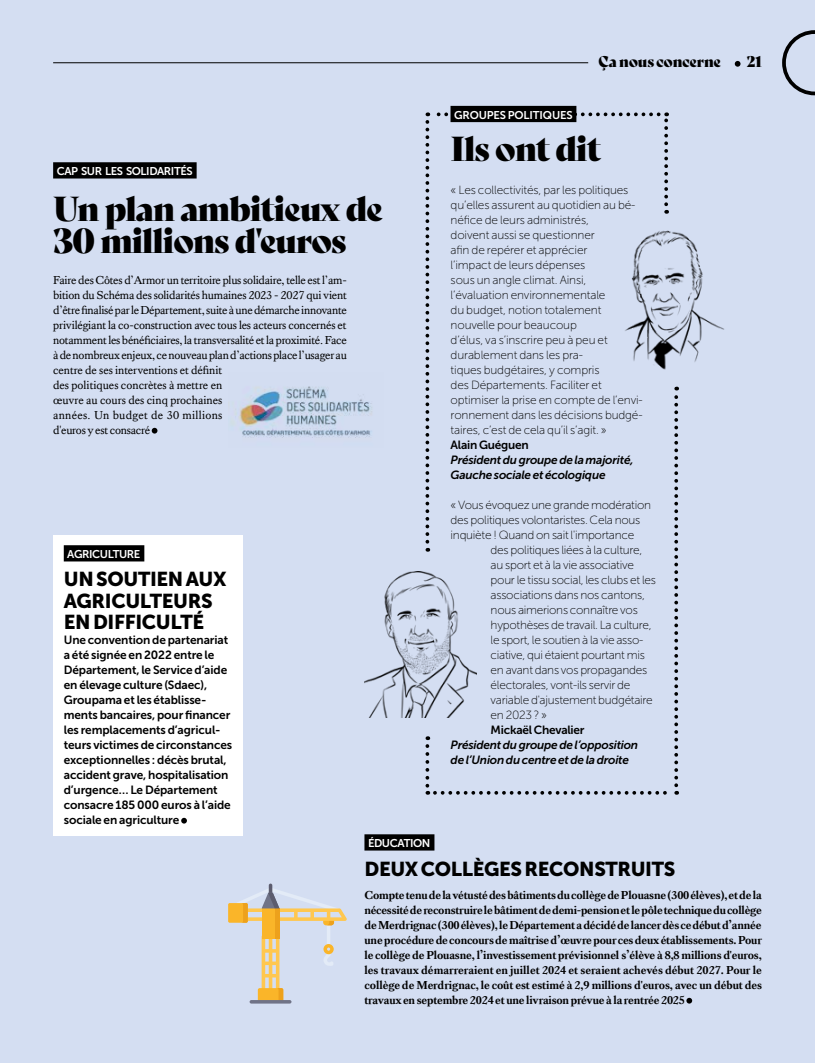
<style>
.page{position:relative;width:815px;height:1063px;background:#d4def2}
.page>*{position:absolute;margin:0;border:0;box-sizing:border-box;transform-origin:0 0}
.t1{font:33.75px/32.5px "Bely Display";letter-spacing:-.035em;color:#000}
.t2{font:20px/21.2px "Museo Sans 900";letter-spacing:-.02em;color:#000}
.t3{font:15px "Bely Display";letter-spacing:-.01em;color:#000}
.t4{font:11.88px/15px "Museo Sans 100";letter-spacing:-.015em;color:#000}
.t5{font:700 11.88px/15px "Kings Caslon";letter-spacing:-.02em;color:#000;text-align:justify}
.t6{font:11.88px/15px "Kings Caslon";letter-spacing:-.02em;color:#000}
.t7{font:11.88px/15px "Museo Sans 700";letter-spacing:-.01em;color:#000}
.t8{font:italic 11.88px/15px "Museo Sans 700";letter-spacing:-.02em;color:#000}
.t9{font:11.25px "Museo Sans 700";letter-spacing:-.035em;color:#fff}
.t10{font:11.25px "Museo Sans 700";letter-spacing:-.01em;color:#fff}
</style>
<div class="page">
<svg style="left:152px;top:428px;width:5px;height:6px"></svg>
<svg style="left:425px;top:112px;width:243px;height:440px"></svg>
<svg style="left:686px;top:998px;width:6px;height:6px"></svg>
<div style="left:53px;top:162px;width:144px;height:17px;background:#000"></div>
<div style="left:451px;top:106px;width:125px;height:16px;background:#000"></div>
<div style="left:364px;top:834px;width:70px;height:17px;background:#000"></div>
<svg style="left:425px;top:746px;width:4px;height:49px"></svg>
<svg style="left:435px;top:791px;width:242px;height:4px"></svg>
<svg style="left:674px;top:387px;width:4px;height:398px"></svg>
<div style="left:53px;top:535px;width:190px;height:301px;background:#fff"></div>
<div style="left:64px;top:545px;width:80px;height:16px;background:#000"></div>
<svg style="left:181px;top:818px;width:6px;height:6px"></svg>
<img style="left:231px;top:386px;width:141px;height:52px">
<img style="left:615px;top:224px;width:110px;height:150px">
<img style="left:364px;top:571px;width:112px;height:147px">
<hr style="left:327px;top:923px;width:3px;height:25px;background:#e3ebf7;border-radius:2px">
<svg style="left:323px;top:944px;width:11px;height:22px"></svg>
<div style="left:262px;top:908px;width:17px;height:31px;background:#fab529"></div>
<div style="left:228px;top:903px;width:20px;height:20px;background:#fab529;border-radius:2px"></div>
<hr style="left:275px;top:908px;width:4px;height:31px;background:#eda11c">
<svg style="left:258px;top:935px;width:25px;height:65px"></svg>
<svg style="left:236px;top:884px;width:111px;height:41px"></svg>
<svg style="left:250px;top:1000px;width:41px;height:4px"></svg>
<hr style="left:53px;top:62px;width:535px;height:1px;background:#000">
<svg style="left:782px;top:30px;width:33px;height:65px"></svg>
<svg style="left:735px;top:61px;width:6px;height:6px"></svg>
<p class="t9" style="left:57px;top:165px;width:138px">CAP SUR LES SOLIDARITÉS</p>
<h1 class="t1" style="left:53px;top:190px;width:332px">Un plan ambitieux de<br>30 millions d'euros</h1>
<p class="t6" style="left:53px;top:272px;width:295px">Faire des Côtes d’Armor un territoire plus solidaire, telle est l’am&shy;bition du Schéma des solidarités humaines 2023 - 2027 qui vient d’être finalisé par le Département, suite à une démarche innovante privilégiant la co-construction avec tous les acteurs concernés et notamment les bénéficiaires, la transversalité et la proximité. Face à de nombreux enjeux, ce nouveau plan d’actions place l’usager au centre de ses interventions et définit<br>des politiques concrètes à mettre en<br>œuvre au cours des cinq prochaines<br>années. Un budget de 30 millions<br>d'euros y est consacré</p>
<p class="t9" style="left:67px;top:548px;width:75px">AGRICULTURE</p>
<h2 class="t2" style="left:64px;top:569px;width:164px">UN SOUTIEN AUX<br>AGRICULTEURS<br>EN DIFFICULTÉ</h2>
<p class="t7" style="left:64px;top:632px;width:170px">Une convention de partenariat a été signée en 2022 entre le<br>Département, le Service d’aide en élevage culture (Sdaec),<br>Groupama et les établisse&shy;ments bancaires, pour financer les remplacements d’agricul&shy;teurs victimes de circonstances exceptionnelles : décès brutal, accident grave, hospitalisation d’urgence… Le Département consacre 185 000 euros à l’aide sociale en agriculture</p>
<p class="t9" style="left:368px;top:837px;width:64px">ÉDUCATION</p>
<p class="t10" style="left:454px;top:108px;width:120px">GROUPES POLITIQUES</p>
<p class="t3" style="left:599px;top:49px;width:124px">Ça nous concerne</p>
<p class="t3" style="left:747px;top:49px;width:17px">21</p>
<h1 class="t1" style="left:451px;top:130px;width:152px">Ils ont dit</h1>
<p class="t4" style="left:451px;top:182px;width:194px">« Les collectivités, par les politiques qu’elles assurent au quotidien au bé&shy;néfice de leurs administrés,<br>doivent aussi se questionner<br>afin de repérer et apprécier<br>l’impact de leurs dépenses<br>sous un angle climat. Ainsi, l’évaluation environnementale<br>du budget, notion totalement nouvelle pour beaucoup<br>d’élus, va s’inscrire peu à peu et durablement dans les pra-<br>tiques budgétaires, y compris<br>des Départements. Faciliter et optimiser la prise en compte de l’envi&shy;ronnement dans les décisions budgé&shy;taires, c’est de cela qu’il s’agit. »</p>
<p class="t7" style="left:451px;top:437px;width:80px">Alain Guéguen</p>
<p class="t8" style="left:451px;top:452px;width:184px">Président du groupe de la majorité,<br>Gauche sociale et écologique</p>
<p class="t4" style="left:451px;top:497px;width:202px">« Vous évoquez une grande modération des politiques volontaristes. Cela nous inquiète ! Quand on sait l'importance</p>
<p class="t4" style="left:491px;top:542px;width:167px">des politiques liées à la culture, au sport et à la vie associative pour le tissu social, les clubs et les associations dans nos cantons, nous aimerions connaître vos hypothèses de travail. La culture, le sport, le soutien à la vie asso&shy;ciative, qui étaient pourtant mis en avant dans vos propagandes électorales, vont-ils servir de variable d'ajustement budgétaire en 2023 ? »</p>
<p class="t7" style="left:491px;top:722px;width:95px">Mickaël Chevalier</p>
<p class="t8" style="left:451px;top:737px;width:189px">Président du groupe de l’opposition de l’Union du centre et de la droite</p>
<h2 class="t2" style="left:364px;top:858px;width:312px">DEUX COLLÈGES RECONSTRUITS</h2>
<p class="t5" style="left:364px;top:887px;width:399px">Compte tenu de la vétusté des bâtiments du collège de Plouasne (300 élèves), et de la nécessité de reconstruire le bâtiment de demi-pension et le pôle technique du collège de Merdrignac (300 élèves), le Département a décidé de lancer dès ce début d’année une procédure de concours de maîtrise d’œuvre pour ces deux établissements. Pour le collège de Plouasne, l’investissement prévisionnel s’élève à 8,8 millions d'euros, les travaux démarreraient en juillet 2024 et seraient achevés début 2027. Pour le collège de Merdrignac, le coût est estimé à 2,9 millions d'euros, avec un début des travaux en septembre 2024 et une livraison prévue à la rentrée 2025</p>
</div>
